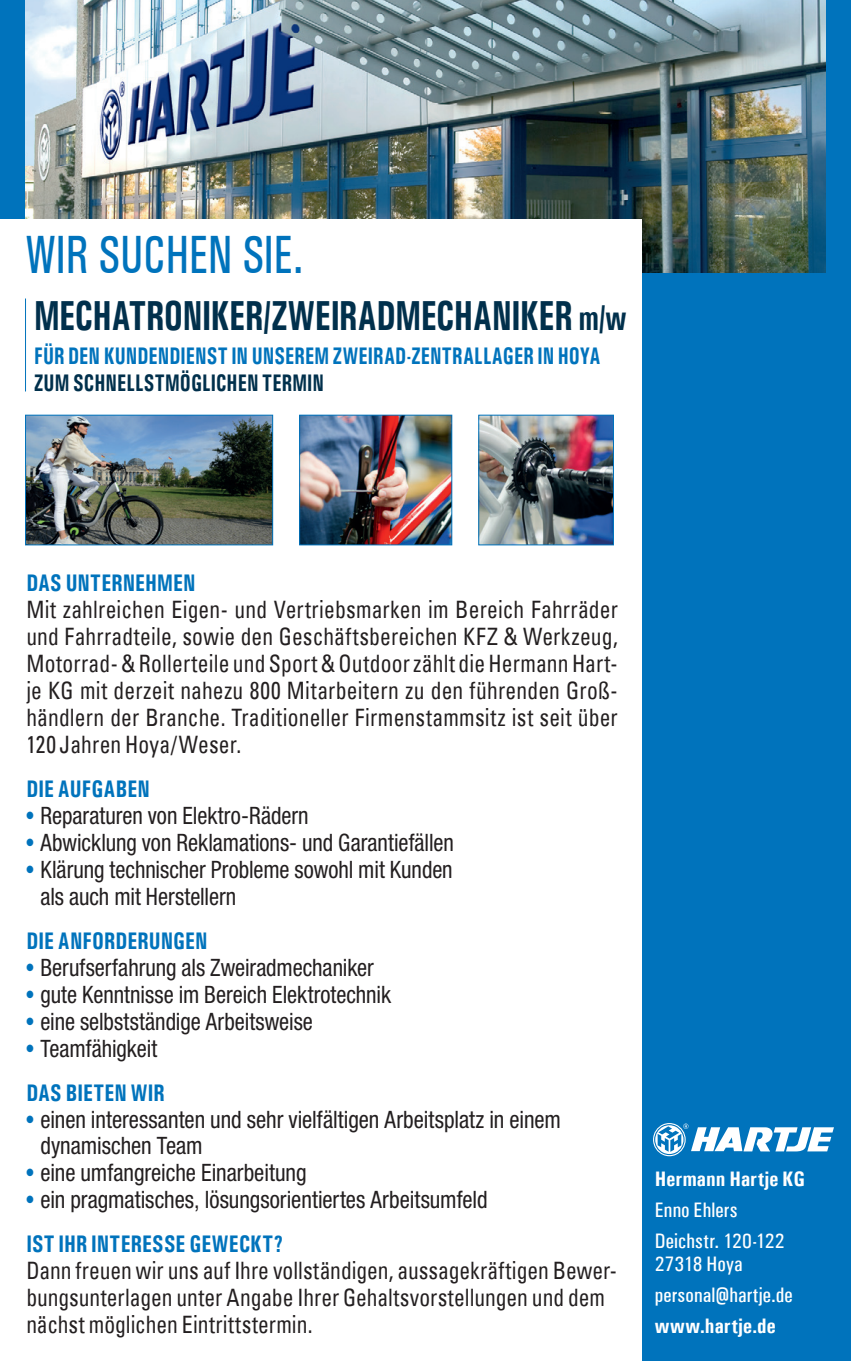
<style>
.page{position:relative;width:851px;height:1361px;background:#fff}
.page>*{position:absolute;margin:0;border:0;box-sizing:border-box;transform-origin:0 0}
.t1{font:500 condensed 54px "Univers";color:#0073bc;scale:.84 1}
.t2{font:700 condensed 42px "Univers";letter-spacing:-.015em;color:#01304c;scale:.84 1}
.t3{font:condensed 24px/27px "Univers";color:#231f20;text-align:justify;scale:.9 1}
.t4{font:condensed 24px/27px "Helvetica Neue LT Std";color:#231f20;scale:.94 1}
.t5{font:condensed 24px/25.5px "Helvetica Neue LT Std";color:#231f20;scale:.95 1}
.t6{font:700 condensed 24px "Univers";letter-spacing:.005em;color:#0073bc;scale:.9 1}
.t7{font:700 condensed 24px "Univers";letter-spacing:.005em;color:#0073bc;scale:.84 1}
.t8{font:700 condensed 24px "Univers";letter-spacing:.005em;color:#01304c;scale:.84 1}
.t9{font:500 condensed 21px/30.9px "Univers";letter-spacing:.005em;color:#fff}
.t10{font:700 condensed 21px "Univers";letter-spacing:.005em;color:#fff}
.s1{font-size:36px}
.s2{font-family:"Univers";color:#0073bc}
.s3{font-style:inherit}
.s4{font-weight:700}
</style>
<div class="page">
<div style="left:0;top:0;width:850px;height:1361px;background:#0073bc"></div>
<img style="left:26px;top:0;width:799px;height:272px">
<div style="left:0;top:219px;width:641px;height:1142px;background:#fff"></div>
<hr style="left:25px;top:298px;width:1px;height:93px;background:#0073bc">
<img style="left:480px;top:417px;width:132px;height:126px">
<div style="left:478px;top:415px;width:136px;height:130px;border:1px solid #0073bc"></div>
<svg style="left:653px;top:1123px;width:180px;height:33px"></svg>
<img style="left:301px;top:417px;width:149px;height:126px">
<div style="left:299px;top:415px;width:153px;height:130px;border:1px solid #0073bc"></div>
<img style="left:27px;top:417px;width:244px;height:126px">
<div style="left:25px;top:415px;width:248px;height:130px;border:1px solid #0073bc"></div>
<h1 class="t1" style="left:25px;top:223px;width:332px">WIR SUCHEN SIE.</h1>
<h2 class="t2" style="left:34px;top:290px;width:706px">MECHATRONIKER/ZWEIRADMECHANIKER <span class="s1">m/w</span></h2>
<p class="t7" style="left:34px;top:342px;width:675px">FÜR DEN KUNDENDIENST IN UNSEREM ZWEIRAD-ZENTRALLAGER IN HOYA</p>
<p class="t8" style="left:34px;top:369px;width:346px">ZUM SCHNELLSTMÖGLICHEN TERMIN</p>
<p class="t6" style="left:26px;top:568px;width:189px">DAS UNTERNEHMEN</p>
<p class="t3" style="left:26px;top:596px;width:658px">Mit zahlreichen Eigen- und Vertriebsmarken im Bereich Fahrräder und Fahrradteile, sowie den Geschäftsbereichen KFZ &amp; Werkzeug, Motorrad- &amp; Rollerteile und Sport &amp; Outdoor zählt die Hermann Hart&shy;je KG mit derzeit nahezu 800 Mitarbeitern zu den führenden Groß&shy;händlern der Branche. Traditioneller Firmenstammsitz ist seit über 120 Jahren Hoya/Weser.</p>
<p class="t6" style="left:26px;top:774px;width:139px">DIE AUFGABEN</p>
<p class="t4" style="left:26px;top:802px;width:302px"><span class="s2">•</span> Reparaturen von Elektro-Rädern</p>
<p class="t4" style="left:26px;top:829px;width:456px"><span class="s2">•</span> Abwicklung von Reklamations- und Garantiefällen</p>
<p class="t4" style="left:40px;top:856px;width:440px;text-indent:-14px"><span class="s2">•</span> Klärung technischer Probleme sowohl mit Kunden als auch mit Herstellern</p>
<p class="t6" style="left:26px;top:926px;width:203px">DIE ANFORDERUNGEN</p>
<p class="t4" style="left:26px;top:954px;width:371px"><span class="s2">•</span> Berufserfahrung als Zweiradmechaniker</p>
<p class="t4" style="left:26px;top:981px;width:389px"><span class="s2">•</span> gute Kenntnisse im Bereich Elektrotechnik</p>
<p class="t4" style="left:26px;top:1008px;width:306px"><span class="s2">•</span> eine selbstständige Arbeitsweise</p>
<p class="t4" style="left:26px;top:1035px;width:141px"><span class="s2">•</span> Teamfähigkeit</p>
<p class="t6" style="left:26px;top:1078px;width:155px">DAS BIETEN WIR</p>
<p class="t5" style="left:40px;top:1106px;width:549px;text-indent:-14px"><span class="s2">•</span> einen interessanten und sehr vielfältigen Arbeitsplatz in einem dynamischen Team</p>
<p class="t5" style="left:26px;top:1159px;width:296px"><span class="s2">•</span> eine umfangreiche Einarbeitung</p>
<p class="t5" style="left:26px;top:1186px;width:487px"><span class="s2">•</span> ein pragmatisches, lösungsorientiertes Arbeitsumfeld</p>
<p class="t6" style="left:26px;top:1229px;width:287px">IST IHR INTERESSE GEWECKT?</p>
<p class="t3" style="left:26px;top:1256px;width:657px;text-align:left">Dann freuen wir uns auf Ihre vollständigen, aussagekräftigen Bewer&shy;bungsunterlagen unter Angabe Ihrer Gehaltsvorstellungen und dem nächst möglichen Eintrittstermin.</p>
<p class="t10" style="left:654px;top:1166px;width:152px">Hermann Hartje KG</p>
<p class="t9" style="left:654px;top:1194px;width:131px">Enno Ehlers<br>Deichstr. 120-122</p>
<p class="t9" style="left:654px;top:1248px;width:139px">27318 Hoya <span class="s3">personal</span>@hartje.de <span class="s4">www.hartje.de</span></p>
</div>
